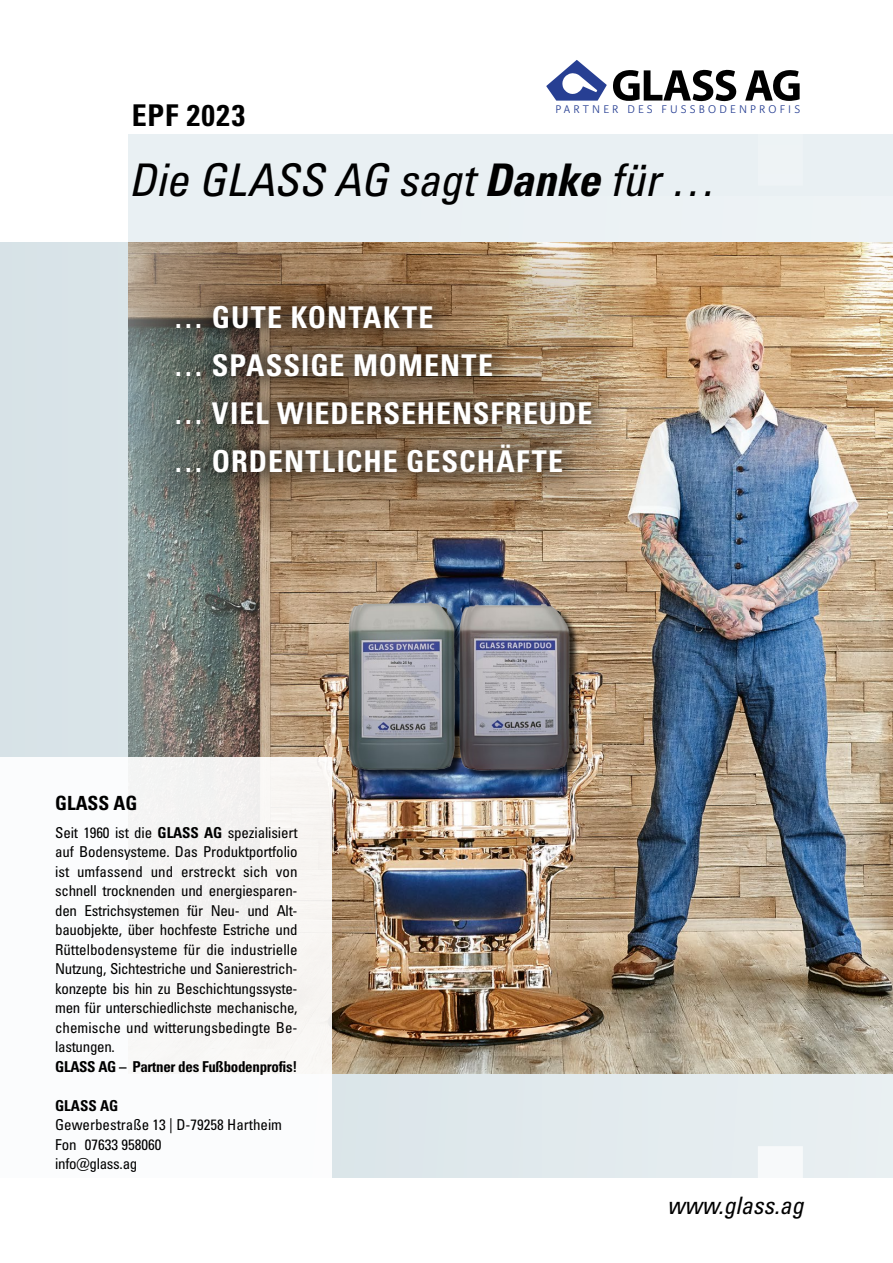
<style>
.page{position:relative;width:893px;height:1263px;background:#fff}
.page>*{position:absolute;margin:0;border:0;box-sizing:border-box;transform-origin:0 0}
.t1{font:italic condensed 45px "Univers LT Pro";letter-spacing:-.005em;color:#000}
.t2{font:700 condensed 30px/48px "Univers LT Pro";letter-spacing:.03em;color:#fff}
.t3{font:700 condensed 30px "Univers LT Pro";letter-spacing:.05em;color:#000}
.t4{font:italic condensed 24px "Univers LT Pro";color:#000}
.t5{font:700 condensed 19.5px "Univers LT Pro";color:#000}
.t6{font:condensed 15px/19.5px "Univers LT Pro";letter-spacing:-.02em;color:#000}
.t7{font:condensed 15px/19.5px "Univers LT Pro";color:#000}
.t8{font:300 11.85px "Karmina Sans";letter-spacing:.27em;color:#273f93}
.s1{font-weight:700}
</style>
<div class="page">
<div style="left:128px;top:134px;width:765px;height:1044px;background:#e9f0f3"></div>
<div style="left:0;top:242px;width:893px;height:936px;background:#d5e1e6"></div>
<div style="left:511px;top:1074px;width:382px;height:104px;background:#e4ecef"></div>
<img style="left:128px;top:242px;width:765px;height:832px">
<div style="left:461px;top:605px;width:119px;height:175px;background:#000;opacity:.75"></div>
<img style="left:450px;top:548px;width:127px;height:267px">
<img style="left:316px;top:543px;width:179px;height:267px">
<div style="left:0;top:757px;width:332px;height:506px;background:#fff"></div>
<svg style="left:745px;top:70px;width:55px;height:31px"></svg>
<svg style="left:613px;top:70px;width:124px;height:31px"></svg>
<svg style="left:546px;top:60px;width:61px;height:41px"></svg>
<svg style="left:129px;top:242px;width:494px;height:292px;background:#9e896f"></svg>
<div style="left:156px;top:277px;width:462px;height:225px;background:#000;opacity:.75"></div>
<div style="left:159px;top:287px;width:451px;height:205px;background:#000;opacity:.5"></div>
<p class="t3" style="left:132px;top:97px;width:115px">EPF 2023</p>
<p class="t8" style="left:555px;top:103px;width:246px">PARTNER DES FUSSBODENPROFIS</p>
<p class="t1" style="left:129px;top:152px;width:587px">Die GLASS AG sagt <span class="s1">Danke</span> für …</p>
<p class="t2" style="left:174px;top:293px;width:420px">… GUTE KONTAKTE<br>… SPASSIGE MOMENTE<br>… VIEL WIEDERSEHENSFREUDE … ORDENTLICHE GESCHÄFTE</p>
<p class="t5" style="left:55px;top:791px;width:84px">GLASS AG</p>
<p class="t6" style="left:55px;top:822px;width:244px">Seit 1960 ist die <span class="s1">GLASS AG</span> spezialisiert auf Bodensysteme. Das Produktportfolio ist umfassend und erstreckt sich von schnell trocknenden und energiesparen&shy;den Estrichsystemen für Neu- und Alt&shy;bauobjekte, über hochfeste Estriche und Rüttelbodensysteme für die industrielle Nutzung, Sichtestriche und Sanierestrich&shy;konzepte bis hin zu Beschichtungssyste&shy;men für unterschiedlichste mechanische, chemische und witterungsbedingte Be&shy;lastungen.<br><span class="s1">GLASS AG – Partner des Fußbodenprofis!</span></p>
<p class="t7" style="left:55px;top:1095px;width:228px"><span class="s1">GLASS AG<br></span>Gewerbestraße 13 | D-79258 Hartheim<br>Fon 07633 958060<br>info@glass.ag</p>
<p class="t4" style="left:667px;top:1190px;width:138px">www.glass.ag</p>
</div>
